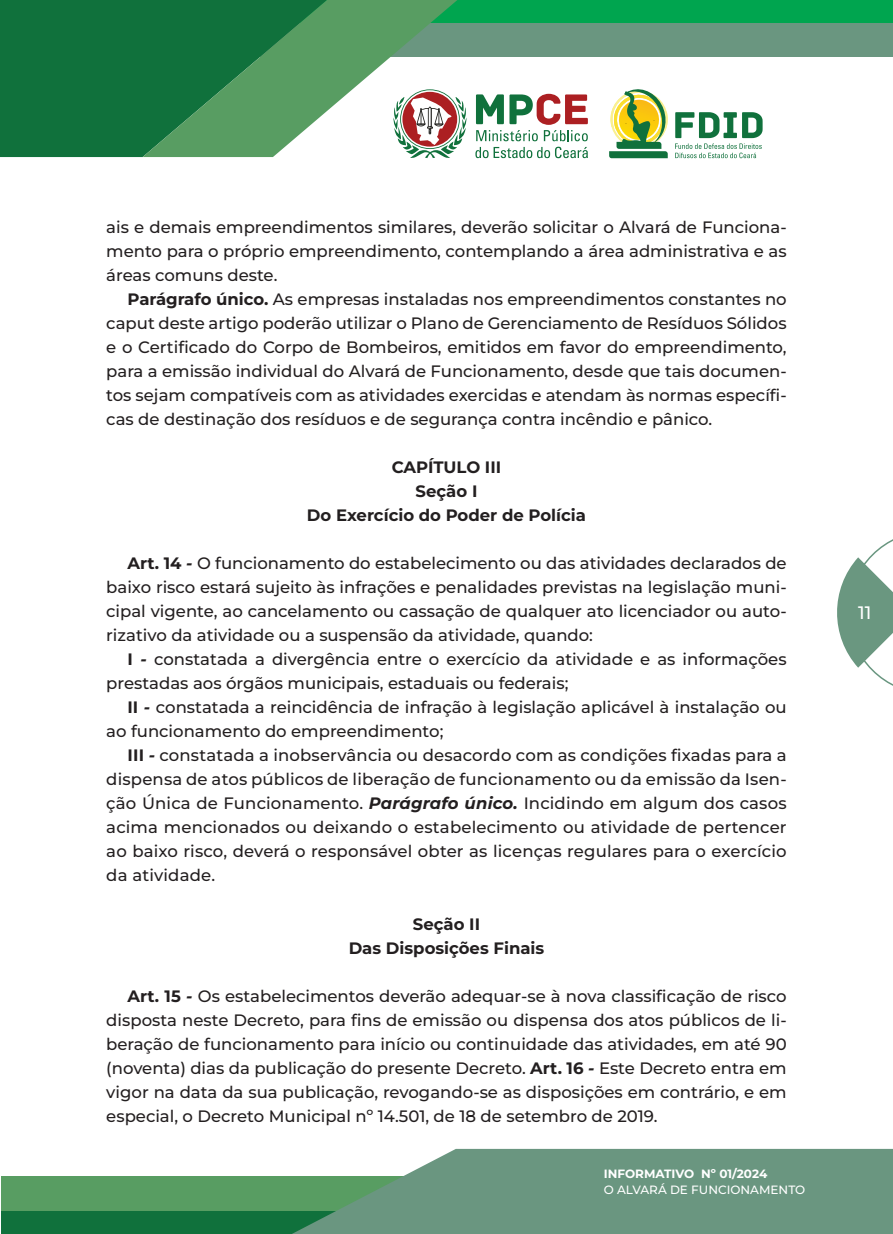
<style>
.page{position:relative;width:893px;height:1234px;background:#fff}
.page>*{position:absolute;margin:0;border:0;box-sizing:border-box;transform-origin:0 0}
.t1{font:500 18px "Montserrat";color:#fff}
.TEXTO_MONTSERRART_10_X_16{font:500 16.5px/24px "Montserrat";color:#231f20;text-align:justify}
.TEXTO_MONTSERRART_10_X_16-2{font:700 16.5px "Montserrat";color:#231f20}
.t2{font:500 12px "Montserrat";color:#fff}
.t3{font:700 12px "Montserrat";color:#fff}
.s1{font-weight:700}
.s2{font-weight:700;font-style:italic}
</style>
<div class="page">
<div style="left:1px;top:1176px;width:892px;height:57px;background:#589d62"></div>
<div style="left:1px;top:1211px;width:892px;height:22px;background:#10713c"></div>
<svg style="left:294px;top:1148px;width:599px;height:85px;background:#749e88"></svg>
<svg style="left:837px;top:539px;width:56px;height:147px"></svg>
<svg style="left:410px;top:100px;width:57px;height:58px"></svg>
<svg style="left:476px;top:94px;width:112px;height:47px"></svg>
<svg style="left:475px;top:147px;width:113px;height:11px"></svg>
<svg style="left:609px;top:89px;width:154px;height:69px"></svg>
<div style="left:0;top:0;width:893px;height:56px;background:#6a9680"></div>
<div style="left:0;top:0;width:893px;height:22px;background:#00a54f"></div>
<div style="left:0;top:0;width:143px;height:157px;background:#10713c"></div>
<svg style="left:143px;top:0;width:316px;height:157px"></svg>
<p class="TEXTO_MONTSERRART_10_X_16" style="left:106px;top:215px;width:682px">ais e demais empreendimentos similares, deverão solicitar o Alvará de Funciona&shy;mento para o próprio empreendimento, contemplando a área administrativa e as áreas comuns deste.</p>
<p class="TEXTO_MONTSERRART_10_X_16" style="left:106px;top:287px;width:682px;text-indent:21px"><span class="s1">Parágrafo único.</span> As empresas instaladas nos empreendimentos constantes no caput deste artigo poderão utilizar o Plano de Gerenciamento de Resíduos Sólidos e o Certificado do Corpo de Bombeiros, emitidos em favor do empreendimento, para a emissão individual do Alvará de Funcionamento, desde que tais documen&shy;tos sejam compatíveis com as atividades exercidas e atendam às normas específi&shy;cas de destinação dos resíduos e de segurança contra incêndio e pânico.</p>
<p class="TEXTO_MONTSERRART_10_X_16-2" style="left:392px;top:456px;width:111px">CAPÍTULO III</p>
<p class="TEXTO_MONTSERRART_10_X_16-2" style="left:416px;top:480px;width:63px">Seção I</p>
<p class="TEXTO_MONTSERRART_10_X_16-2" style="left:307px;top:504px;width:280px">Do Exercício do Poder de Polícia</p>
<p class="TEXTO_MONTSERRART_10_X_16" style="left:106px;top:551px;width:682px;text-indent:21px"><span class="s1">Art. 14</span> <span class="s2">-</span> O funcionamento do estabelecimento ou das atividades declarados de baixo risco estará sujeito às infrações e penalidades previstas na legislação muni&shy;cipal vigente, ao cancelamento ou cassação de qualquer ato licenciador ou auto&shy;rizativo da atividade ou a suspensão da atividade, quando:</p>
<p class="TEXTO_MONTSERRART_10_X_16" style="left:106px;top:647px;width:682px;text-indent:21px"><span class="s1">I</span> <span class="s2">-</span> constatada a divergência entre o exercício da atividade e as informações prestadas aos órgãos municipais, estaduais ou federais;</p>
<p class="TEXTO_MONTSERRART_10_X_16" style="left:106px;top:695px;width:682px;text-indent:21px"><span class="s1">II</span> <span class="s2">-</span> constatada a reincidência de infração à legislação aplicável à instalação ou ao funcionamento do empreendimento;</p>
<p class="TEXTO_MONTSERRART_10_X_16" style="left:106px;top:743px;width:682px;text-indent:21px"><span class="s1">III</span> <span class="s2">-</span> constatada a inobservância ou desacordo com as condições fixadas para a dispensa de atos públicos de liberação de funcionamento ou da emissão da Isen&shy;ção Única de Funcionamento. <span class="s2">Parágrafo único.</span> Incidindo em algum dos casos acima mencionados ou deixando o estabelecimento ou atividade de pertencer ao baixo risco, deverá o responsável obter as licenças regulares para o exercício da atividade.</p>
<p class="TEXTO_MONTSERRART_10_X_16-2" style="left:413px;top:912px;width:69px">Seção II</p>
<p class="TEXTO_MONTSERRART_10_X_16-2" style="left:349px;top:936px;width:197px">Das Disposições Finais</p>
<p class="TEXTO_MONTSERRART_10_X_16" style="left:106px;top:983px;width:682px;text-indent:21px"><span class="s1">Art. 15</span> <span class="s2">-</span> Os estabelecimentos deverão adequar-se à nova classificação de risco disposta neste Decreto, para fins de emissão ou dispensa dos atos públicos de li&shy;beração de funcionamento para início ou continuidade das atividades, em até 90 (noventa) dias da publicação do presente Decreto. <span class="s1">Art. 16</span> <span class="s2">-</span> Este Decreto entra em vigor na data da sua publicação, revogando-se as disposições em contrário, e em especial, o Decreto Municipal nº 14.501, de 18 de setembro de 2019.</p>
<p class="t3" style="left:604px;top:1164px;width:165px">INFORMATIVO Nº 01/2024</p>
<p class="t2" style="left:604px;top:1181px;width:203px">O ALVARÁ DE FUNCIONAMENTO</p>
<p class="t1" style="left:858px;top:600px;width:15px">11</p>
</div>
